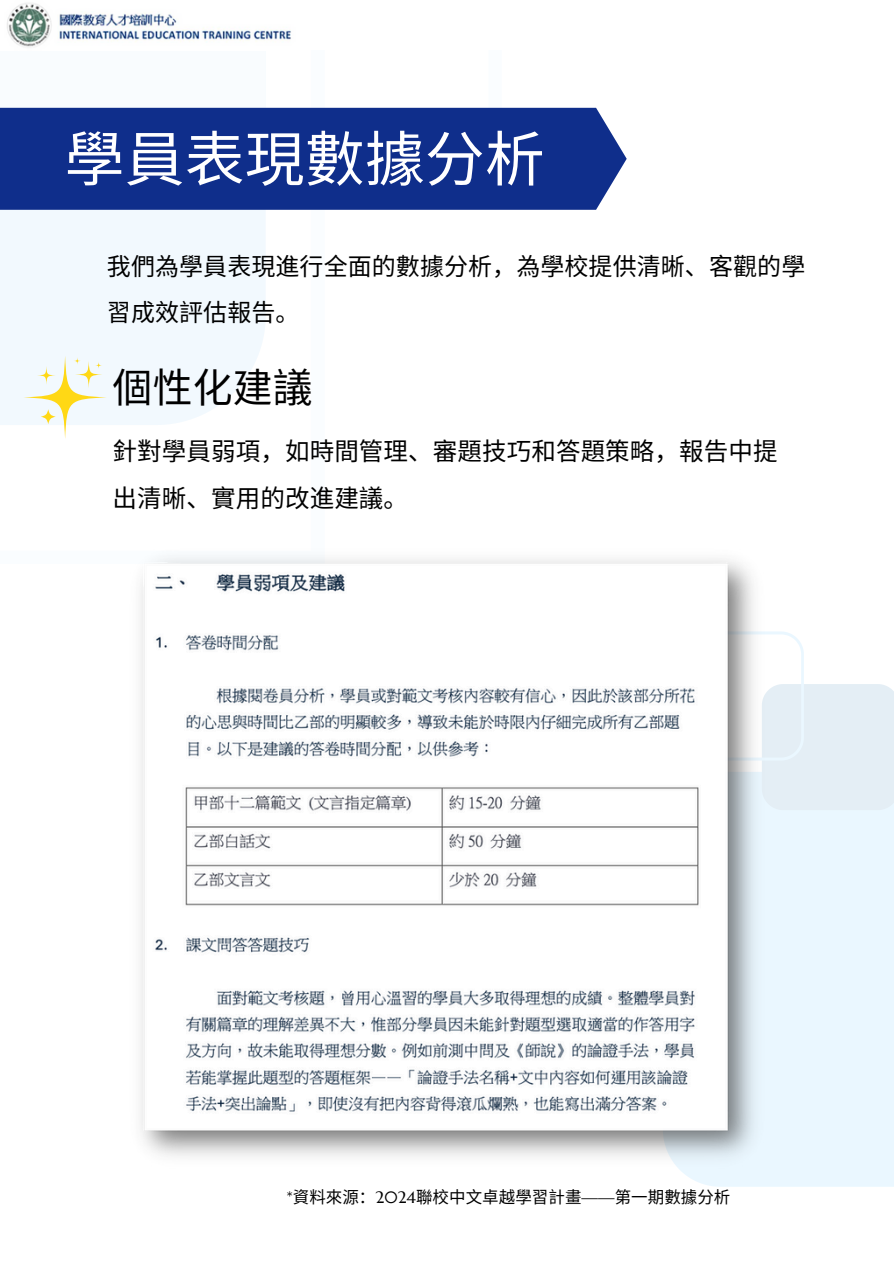
<style>
.page{position:relative;width:894px;height:1264px;background:#fff}
.page>*{position:absolute;margin:0;border:0;box-sizing:border-box;transform-origin:0 0}
.t1{font:60px "Noto Sans CJ Ksc";color:#fff}
.t2{font:39.9px "Noto Sans CJ Ksc";letter-spacing:.005em;color:#000}
.t3{font:24.6px/47.1px "Noto Sans CJ Ksc";letter-spacing:.005em;color:#000}
.t4{font:24px/46.2px "Noto Sans CJ Ksc";letter-spacing:.005em;color:#000}
.t5{font:16.5px "Noto Sans CJ Ksc";letter-spacing:.005em;color:#000}
.s1{font-family:"Marcellus"}
</style>
<div class="page">
<svg style="left:0;top:107px;width:324px;height:318px;fill:#f2f9fe"></svg>
<div style="left:684px;top:810px;width:209px;height:376px;background:#eaf7ff"></div>
<svg style="left:770px;top:631px;width:123px;height:179px"></svg>
<div style="left:0;top:108px;width:626px;height:102px;background:#0f2e8b"></div>
<svg style="left:23px;top:356px;width:84px;height:83px;fill:#f2f9fe"></svg>
<svg style="left:37px;top:366px;width:19px;height:19px"></svg>
<svg style="left:75px;top:361px;width:27px;height:27px"></svg>
<svg style="left:95px;top:361px;width:7px;height:8px"></svg>
<svg style="left:73px;top:357px;width:8px;height:7px"></svg>
<img style="left:140px;top:555px;width:630px;height:618px">
<img style="left:7px;top:3px;width:284px;height:44px">
<p class="t1" style="left:64px;top:111px;width:481px">學員表現數據分析</p>
<p class="t4" style="left:107px;top:241px;width:699px">我們為學員表現進行全面的數據分析，為學校提供清晰、客觀的學習成效評估報告。</p>
<p class="t2" style="left:113px;top:356px;width:201px">個性化建議</p>
<p class="t3" style="left:113px;top:426px;width:666px">針對學員弱項，如時間管理、審題技巧和答題策略，報告中提出清晰、實用的改進建議。</p>
<h1 class="t5" style="left:287px;top:1183px;width:445px"><span class="s1">*</span>資料來源：<span class="s1">2024</span>聯校中文卓越學習計畫<span class="s1">——</span>第一期數據分析</h1>
</div>
